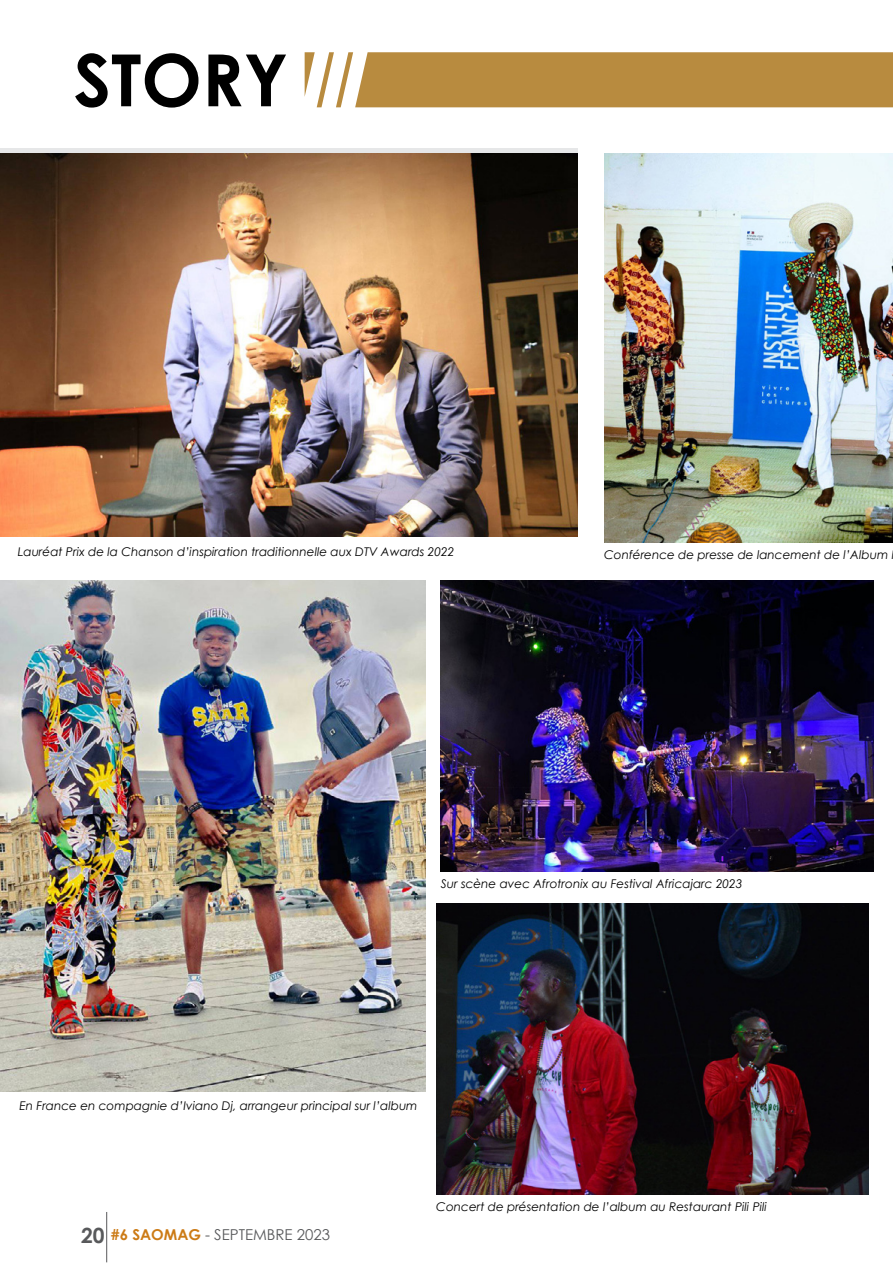
<style>
.page{position:relative;width:893px;height:1263px;background:#fff}
.page>*{position:absolute;margin:0;border:0;box-sizing:border-box;transform-origin:0 0}
.t1{font:700 72px "Century Gothic";color:#000}
.t2{font:15px "Century Gothic";color:#58595b}
.t3{font:italic 12px "Century Gothic";color:#000}
.s1{font-weight:700;font-size:21px}
.s2{font-weight:700;color:#cc7b16}
</style>
<div class="page">
<img style="left:0;top:154px;width:577px;height:383px">
<img style="left:604px;top:154px;width:289px;height:388px">
<img style="left:441px;top:581px;width:432px;height:291px">
<img style="left:436px;top:903px;width:433px;height:291px">
<img style="left:0;top:581px;width:425px;height:511px">
<hr style="left:106px;top:1212px;width:1px;height:50px;background:#58595b">
<svg style="left:305px;top:52px;width:588px;height:55px;background:#bd944d"></svg>
<h1 class="t1" style="left:74px;top:25px;width:216px">STORY</h1>
<p class="t3" style="left:18px;top:543px;width:438px">Lauréat Prix de la Chanson d’inspiration traditionnelle aux DTV Awards 2022</p>
<p class="t3" style="left:604px;top:546px;width:286px">Conférence de presse de lancement de l’Album</p>
<p class="t3" style="left:441px;top:875px;width:303px">Sur scène avec Afrotronix au Festival Africajarc 2023</p>
<p class="t3" style="left:19px;top:1098px;width:400px">En France en compagnie d’Iviano Dj, arrangeur principal sur l’album</p>
<p class="t2" style="left:81px;top:1224px;width:250px"><span class="s1">20</span> <span class="s2">#6 SAOMAG</span> - SEPTEMBRE 2023</p>
<p class="t3" style="left:436px;top:1198px;width:332px">Concert de présentation de l’album au Restaurant Pili Pili</p>
</div>
